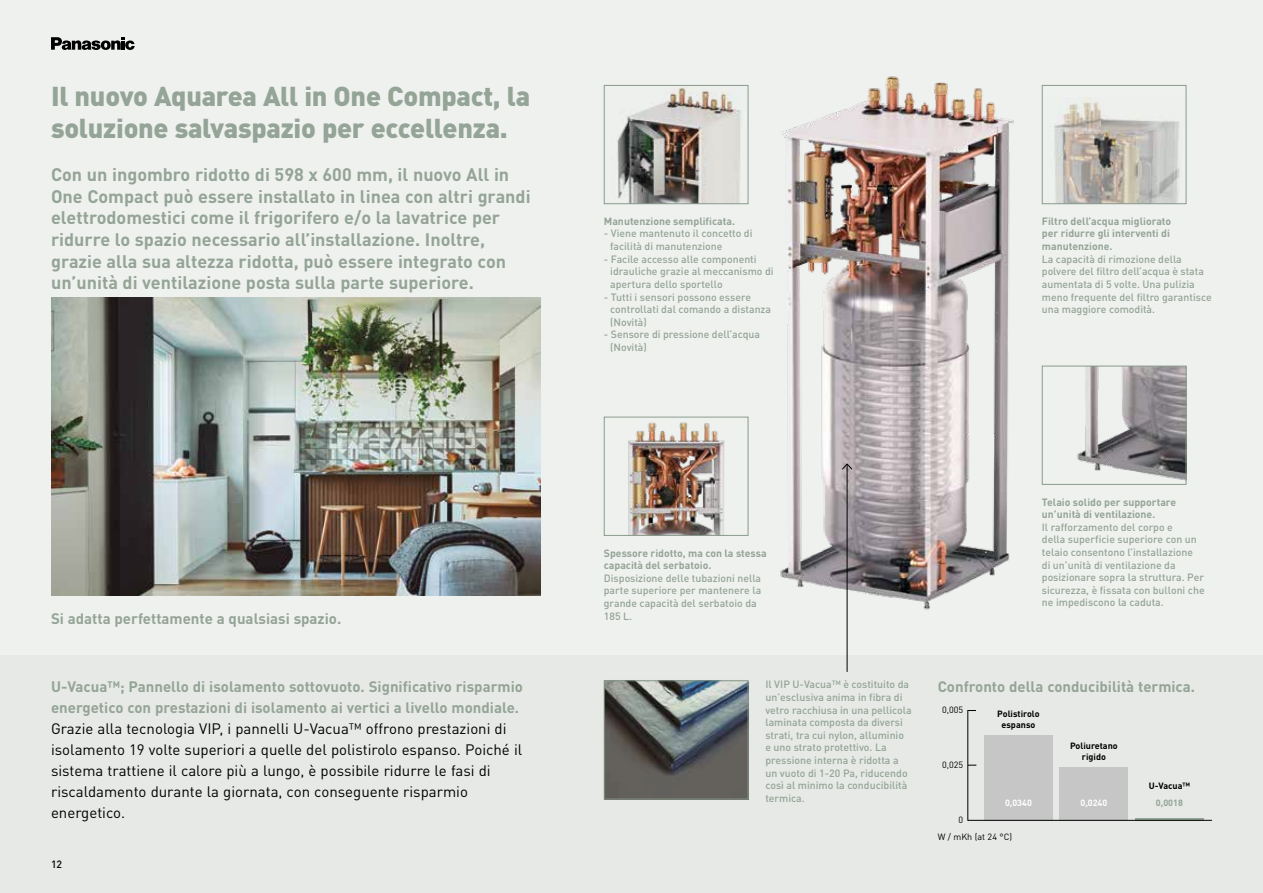
<style>
.page{position:relative;width:1263px;height:893px;background:#eff1ef}
.page>*{position:absolute;margin:0;border:0;box-sizing:border-box;transform-origin:0 0}
.t1{font:900 27px/32.4px "DIN Pro";letter-spacing:-.01em;color:#94a496}
.t2{font:700 18px/21.6px "DIN Pro";color:#94a496}
.t3{font:15px/21px "DIN Pro";color:#000}
.t4{font:700 15px/21px "DIN Pro";color:#94a496}
.t5{font:500 10.5px/12.6px "DIN Pro";color:#94a496}
.t6{font:700 10.5px/12.6px "DIN Pro";color:#94a496}
.t7{font:500 10.5px "DIN Pro";color:#000}
.t8{font:700 9px/10.8px "DIN Pro";color:#000;text-align:center}
.t9{font:9px/17px "DIN Pro";color:#000}
.t10{font:700 9px "DIN Pro";color:#fff}
.t11{font:700 9px "DIN Pro";color:#94a496}
</style>
<div class="page">
<div style="left:0;top:655px;width:1263px;height:238px;background:#e6e9e6"></div>
<svg style="left:967px;top:710px;width:245px;height:111px"></svg>
<img style="left:51px;top:298px;width:489px;height:297px">
<img style="left:606px;top:682px;width:140px;height:115px">
<div style="left:604px;top:680px;width:144px;height:119px;border:1px solid #94a496"></div>
<img style="left:780px;top:76px;width:234px;height:540px">
<img style="left:617px;top:87px;width:124px;height:115px">
<div style="left:604px;top:85px;width:144px;height:119px;border:1px solid #94a496"></div>
<img style="left:628px;top:422px;width:97px;height:112px">
<div style="left:604px;top:417px;width:144px;height:119px;border:1px solid #94a496"></div>
<img style="left:1054px;top:98px;width:126px;height:104px">
<div style="left:1042px;top:85px;width:144px;height:119px;border:1px solid #94a496"></div>
<img style="left:1077px;top:368px;width:107px;height:112px">
<div style="left:1042px;top:366px;width:144px;height:119px;border:1px solid #94a496"></div>
<hr style="left:847px;top:464px;width:1px;height:208px;background:#000">
<svg style="left:841px;top:463px;width:12px;height:7px"></svg>
<svg style="left:51px;top:37px;width:84px;height:13px"></svg>
<h1 class="t1" style="left:51px;top:78px;width:481px">Il nuovo Aquarea All in One Compact, la soluzione salvaspazio per eccellenza.</h1>
<p class="t2" style="left:51px;top:163px;width:481px">Con un ingombro ridotto di 598 x 600 mm, il nuovo All in One Compact può essere installato in linea con altri grandi elettrodomestici come il frigorifero e/o la lavatrice per ridurre lo spazio necessario all’installazione. Inoltre, grazie alla sua altezza ridotta, può essere integrato con un’unità di ventilazione posta sulla parte superiore.</p>
<h3 class="t4" style="left:51px;top:607px;width:292px">Si adatta perfettamente a qualsiasi spazio.</h3>
<h3 class="t4" style="left:51px;top:675px;width:473px">U-Vacua™; Pannello di isolamento sottovuoto. Significativo risparmio energetico con prestazioni di isolamento ai vertici a livello mondiale.</h3>
<p class="t3" style="left:51px;top:717px;width:473px">Grazie alla tecnologia VIP, i pannelli U-Vacua™ offrono prestazioni di isolamento 19 volte superiori a quelle del polistirolo espanso. Poiché il sistema trattiene il calore più a lungo, è possibile ridurre le fasi di riscaldamento durante la giornata, con conseguente risparmio energetico.</p>
<p class="t7" style="left:51px;top:856px;width:13px">12</p>
<p class="t6" style="left:604px;top:214px;width:133px">Manutenzione semplificata.</p>
<p class="t5" style="left:610px;top:227px;width:144px;text-indent:-6px">- Viene mantenuto il concetto di facilità di manutenzione</p>
<p class="t5" style="left:610px;top:252px;width:165px;text-indent:-6px">- Facile accesso alle componenti idrauliche grazie al meccanismo di apertura dello sportello</p>
<p class="t5" style="left:610px;top:290px;width:162px;text-indent:-6px">- Tutti i sensori possono essere controllati dal comando a distanza (Novità)</p>
<p class="t5" style="left:610px;top:328px;width:151px;text-indent:-6px">- Sensore di pressione dell’acqua (Novità)</p>
<p class="t6" style="left:1042px;top:214px;width:131px;text-align:justify">Filtro dell’acqua migliorato per ridurre gli interventi di manutenzione.</p>
<p class="t5" style="left:1042px;top:252px;width:171px">La capacità di rimozione della polvere del filtro dell’acqua è stata aumentata di 5 volte. Una pulizia meno frequente del filtro garantisce una maggiore comodità.</p>
<p class="t6" style="left:604px;top:546px;width:164px">Spessore ridotto, ma con la stessa capacità del serbatoio.</p>
<p class="t5" style="left:604px;top:571px;width:159px">Disposizione delle tubazioni nella parte superiore per mantenere la grande capacità del serbatoio da<br>185 L.</p>
<p class="t5" style="left:765px;top:678px;width:148px">Il VIP U-Vacua™ è costituito da un’esclusiva anima in fibra di vetro racchiusa in una pellicola laminata composta da diversi strati, tra cui nylon, alluminio e uno strato protettivo. La pressione interna è ridotta a un vuoto di 1-20 Pa, riducendo così al minimo la conducibilità termica.</p>
<p class="t6" style="left:1042px;top:495px;width:136px">Telaio solido per supportare un’unità di ventilazione.</p>
<p class="t5" style="left:1042px;top:520px;width:164px">Il rafforzamento del corpo e<br>della superficie superiore con un telaio consentono l’installazione<br>di un’unità di ventilazione da posizionare sopra la struttura. Per sicurezza, è fissata con bulloni che ne impediscono la caduta.</p>
<h3 class="t4" style="left:938px;top:675px;width:259px">Confronto della conducibilità termica.</h3>
<p class="t8" style="left:997px;top:708px;width:44px">Polistirolo espanso</p>
<p class="t9" style="left:942px;top:700px;width:23px">0,005</p>
<p class="t9" style="left:942px;top:756px;width:23px">0,025</p>
<p class="t8" style="left:1070px;top:740px;width:49px">Poliuretano rigido</p>
<p class="t8" style="left:1149px;top:780px;width:43px">U-Vacua™</p>
<p class="t10" style="left:1005px;top:796px;width:28px">0,0340</p>
<p class="t10" style="left:1080px;top:796px;width:28px">0,0240</p>
<p class="t11" style="left:1156px;top:796px;width:28px">0,0018</p>
<p class="t9" style="left:938px;top:811px;width:76px;text-indent:21px">0<br>W / mKh (at 24 °C)</p>
</div>
